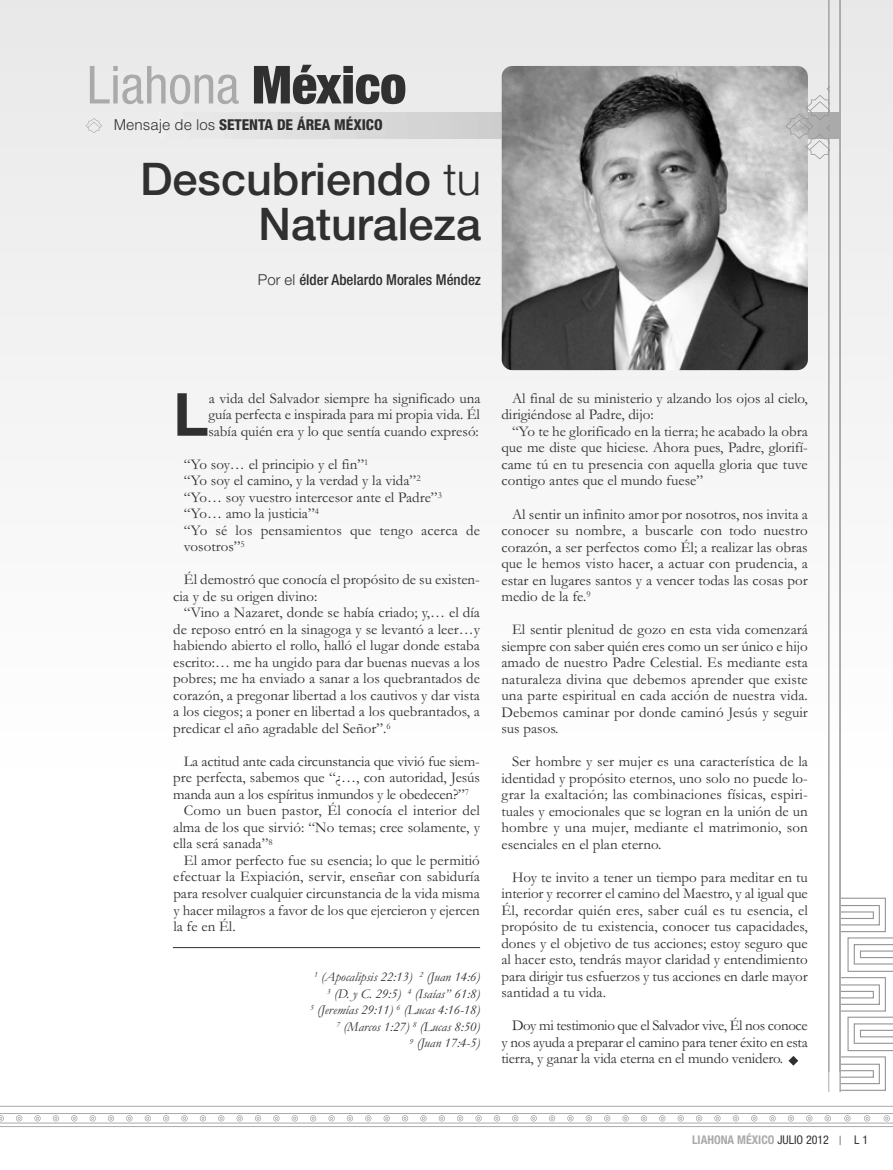
<style>
.page{position:relative;width:893px;height:1170px;background:#fff}
.page>*{position:absolute;margin:0;border:0;box-sizing:border-box;transform-origin:0 0}
.t1{font:700 59.4px "Helvetica Neue LT Std";color:#303030}
.t2{font:condensed 52.5px "Helvetica Neue LT Std";color:#aaa}
.t3{font:500 45px/45px "Helvetica Neue LT Std";color:#303030;text-align:right}
.t4{font:15px/16.5px "Garamond";color:#303030;text-align:justify}
.t5{font:500 condensed 15px "Helvetica Neue LT Std";color:#303030}
.t6{font:800 condensed 15px "Helvetica Neue LT Std";color:#303030}
.t7{font:italic 13.5px/16.5px "Garamond";color:#303030;text-align:right}
.t8{font:700 condensed 12px "Helvetica Neue LT Std";color:#aaa}
.t9{font:condensed 12px "Helvetica Neue LT Std";color:#303030}
.s1{font-weight:900;color:#303030}
.s2{font-family:"Helvetica";font-weight:300;font-stretch:normal}
.s3{font-weight:300}
.s4{font-weight:300;font-stretch:normal}
.s5{font-weight:400;color:#303030}
</style>
<div class="page">
<div style="left:0;top:0;width:893px;height:784px;background:#f5f5f5"></div>
<svg style="left:841px;top:897px;width:52px;height:193px"></svg>
<svg style="left:839px;top:1135px;width:2px;height:9px"></svg>
<svg style="left:0;top:1105px;width:893px;height:19px"></svg>
<svg style="left:788px;top:1056px;width:10px;height:9px"></svg>
<hr style="left:839px;top:0;width:2px;height:1091px;background:#aaa">
<hr style="left:828px;top:0;width:1px;height:1091px;background:#aaa">
<img style="left:502px;top:66px;width:306px;height:304px;border-radius:11px">
<svg style="left:785px;top:76px;width:44px;height:84px"></svg>
<svg style="left:85px;top:118px;width:18px;height:16px"></svg>
<hr style="left:173px;top:947px;width:307px;height:1px;background:#303030">
<h2 class="t2" style="left:87px;top:66px;width:321px">Liahona <span class="s1">México</span></h2>
<p class="t6" style="left:114px;top:119px;width:270px"><span class="s2">Mensaje de los</span> SETENTA DE ÁREA MÉXICO</p>
<h3 class="t3" style="left:140px;top:161px;width:342px">Descubriendo <span class="s3">tu<br></span>Naturaleza</h3>
<p class="t5" style="left:258px;top:274px;width:225px"><span class="s4">Por el</span> élder Abelardo Morales Méndez</p>
<h1 class="t1" style="left:173px;top:393px;width:37px">L</h1>
<p class="t4" style="left:208px;top:389px;width:274px">a vida del Salvador siempre ha significado una guía perfecta e inspirada para mi propia vida. Él sabía quién era y lo que sentía cuando expresó:</p>
<p class="t4" style="left:184px;top:455px;width:298px;text-align:left">“Yo soy… el principio y el fin”<sup>1<br></sup>“Yo soy el camino, y la verdad y la vida”<sup>2<br></sup>“Yo… soy vuestro intercesor ante el Padre”<sup>3 </sup>“Yo… amo la justicia”<sup>4<br></sup>“Yo sé los pensamientos que tengo acerca de vosotros”<sup>5</sup></p>
<p class="t4" style="left:173px;top:571px;width:308px;text-indent:11px">Él demostró que conocía el propósito de su existen&shy;cia y de su origen divino:</p>
<p class="t4" style="left:173px;top:604px;width:308px;text-indent:11px">“Vino a Nazaret, donde se había criado; y,… el día de reposo entró en la sinagoga y se levantó a leer…y habiendo abierto el rollo, halló el lugar donde estaba escrito:… me ha ungido para dar buenas nuevas a los pobres; me ha enviado a sanar a los quebrantados de corazón, a pregonar libertad a los cautivos y dar vista a los ciegos; a poner en libertad a los quebrantados, a predicar el año agradable del Señor”.<sup>6</sup></p>
<p class="t4" style="left:184px;top:752px;width:297px">La actitud ante cada circunstancia que vivió fue siem-</p>
<p class="t4" style="left:173px;top:769px;width:308px">pre perfecta, sabemos que “¿…, con autoridad, Jesús</p>
<p class="t4" style="left:173px;top:785px;width:297px">manda aun a los espíritus inmundos y le obedecen?”<sup>7</sup></p>
<p class="t4" style="left:184px;top:802px;width:297px">Como un buen pastor, Él conocía el interior del</p>
<p class="t4" style="left:173px;top:818px;width:308px">alma de los que sirvió: “No temas; cree solamente, y</p>
<p class="t4" style="left:173px;top:835px;width:101px">ella será sanada”<sup>8</sup></p>
<p class="t4" style="left:184px;top:851px;width:297px">El amor perfecto fue su esencia; lo que le permitió</p>
<p class="t4" style="left:173px;top:868px;width:308px">efectuar la Expiación, servir, enseñar con sabiduría</p>
<p class="t4" style="left:173px;top:884px;width:308px">para resolver cualquier circunstancia de la vida misma</p>
<p class="t4" style="left:173px;top:901px;width:308px">y hacer milagros a favor de los que ejercieron y ejercen</p>
<p class="t4" style="left:173px;top:917px;width:64px">la fe en Él.</p>
<p class="t7" style="left:310px;top:967px;width:171px"><sup>1</sup> (Apocalipsis 22:13) <sup>2</sup> (Juan 14:6)<br><sup>3</sup> (D. y C. 29:5) <sup>4</sup> (Isaías” 61:8)<br><sup>5</sup> (Jeremías 29:11) <sup>6</sup> (Lucas 4:16-18)<br><sup>7</sup> (Marcos 1:27) <sup>8</sup> (Lucas 8:50)<br><sup>9</sup> (Juan 17:4-5)</p>
<p class="t4" style="left:501px;top:389px;width:308px;text-indent:11px">Al final de su ministerio y alzando los ojos al cielo, dirigiéndose al Padre, dijo:</p>
<p class="t4" style="left:501px;top:422px;width:308px;text-indent:11px">“Yo te he glorificado en la tierra; he acabado la obra que me diste que hiciese. Ahora pues, Padre, glorifí&shy;came tú en tu presencia con aquella gloria que tuve contigo antes que el mundo fuese”</p>
<p class="t4" style="left:501px;top:505px;width:308px;text-indent:11px">Al sentir un infinito amor por nosotros, nos invita a conocer su nombre, a buscarle con todo nuestro corazón, a ser perfectos como Él; a realizar las obras que le hemos visto hacer, a actuar con prudencia, a estar en lugares santos y a vencer todas las cosas por medio de la fe.<sup>9</sup></p>
<p class="t4" style="left:501px;top:620px;width:308px;text-indent:11px">El sentir plenitud de gozo en esta vida comenzará siempre con saber quién eres como un ser único e hijo amado de nuestro Padre Celestial. Es mediante esta naturaleza divina que debemos aprender que existe una parte espiritual en cada acción de nuestra vida.<br>Debemos caminar por donde caminó Jesús y seguir sus pasos.</p>
<p class="t4" style="left:501px;top:752px;width:308px;text-indent:11px">Ser hombre y ser mujer es una característica de la identidad y propósito eternos, uno solo no puede lo&shy;grar la exaltación; las combinaciones físicas, espiri&shy;tuales y emocionales que se logran en la unión de un hombre y una mujer, mediante el matrimonio, son esenciales en el plan eterno.</p>
<p class="t4" style="left:501px;top:868px;width:308px;text-indent:11px">Hoy te invito a tener un tiempo para meditar en tu interior y recorrer el camino del Maestro, y al igual que Él, recordar quién eres, saber cuál es tu esencia, el propósito de tu existencia, conocer tus capacidades, dones y el objetivo de tus acciones; estoy seguro que al hacer esto, tendrás mayor claridad y entendimiento para dirigir tus esfuerzos y tus acciones en darle mayor santidad a tu vida.</p>
<p class="t4" style="left:501px;top:1016px;width:308px;text-indent:11px">Doy mi testimonio que el Salvador vive, Él nos conoce y nos ayuda a preparar el camino para tener éxito en esta tierra, y ganar la vida eterna en el mundo venidero.</p>
<p class="t8" style="left:692px;top:1135px;width:139px">LIAHONA MÉXICO <span class="s5">JULIO 2012</span></p>
<p class="t9" style="left:854px;top:1135px;width:15px">L 1</p>
</div>
